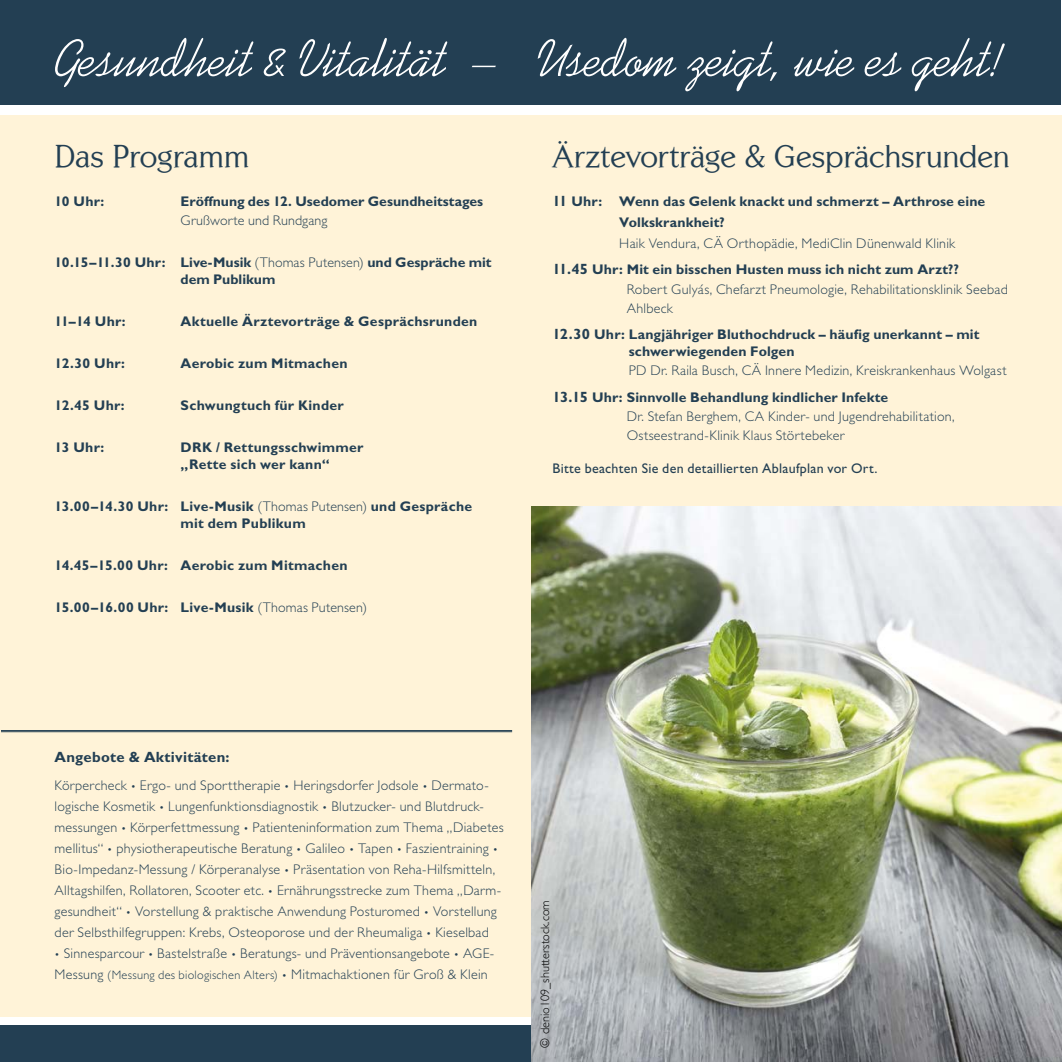
<style>
.page{position:relative;width:1062px;height:1062px;background:#fff}
.page>*{position:absolute;margin:0;border:0;box-sizing:border-box;transform-origin:0 0}
.t1{font:52.5px "Kaufmann BT";color:#fff}
.t2{font:31.5px "Centabel";color:#233f53}
.t3{font:700 14.88px "Gill Sans Std";letter-spacing:.015em;color:#233f53}
.t4{font:300 14px/21px "Gill Sans Std";letter-spacing:.02em;color:#233f53}
.t5{font:700 14px/16.8px "Gill Sans Std";letter-spacing:.015em;color:#233f53}
.t6{font:14px "Gill Sans Std";letter-spacing:.02em;color:#233f53}
.t7{font:300 12.25px "Gill Sans";color:#000}
.s1{font-size:54.25px}
.s2{font-weight:300}
.s3{font-size:14.88px}
.s4{font-weight:700;font-size:14.88px}
.s5{font-weight:700}
.s6{font-size:10.5px}
.s7{font-size:12.25px}
</style>
<div class="page">
<div style="left:0;top:0;width:1060px;height:104px;background:#233f53"></div>
<div style="left:0;top:115px;width:1062px;height:902px;background:#fff3d8"></div>
<img style="left:531px;top:506px;width:531px;height:556px">
<div style="left:0;top:1025px;width:531px;height:37px;background:#233f53"></div>
<hr style="left:1px;top:730px;width:511px;height:1px;background:#233f53">
<hr style="left:1px;top:731px;width:511px;height:1px;background:#233f53">
<h1 class="t1" style="left:56px;top:28px;width:950px">Gesundheit &amp; Vitalität – Usedom zeigt, wie es geht<span class="s1">!</span></h1>
<h2 class="t2" style="left:55px;top:138px;width:196px">Das Programm</h2>
<p class="t5" style="left:55px;top:192px;width:51px">10 Uhr:</p>
<p class="t5" style="left:181px;top:192px;width:304px">Eröffnung des 12. Usedomer Gesundheitstages</p>
<p class="t4" style="left:181px;top:210px;width:148px">Grußworte und Rundgang</p>
<p class="t5" style="left:181px;top:254px;width:312px;text-indent:-126px">10.15–11.30 Uhr: Live-Musik <span class="s2">(Thomas Putensen)</span> und Gespräche mit dem Publikum</p>
<p class="t5" style="left:55px;top:312px;width:73px">11–14 Uhr:</p>
<p class="t5" style="left:181px;top:312px;width:298px">Aktuelle Ärztevorträge &amp; Gesprächsrunden</p>
<p class="t5" style="left:55px;top:354px;width:72px">12.30 Uhr:</p>
<p class="t5" style="left:181px;top:354px;width:168px">Aerobic zum Mitmachen</p>
<p class="t5" style="left:55px;top:396px;width:72px">12.45 Uhr:</p>
<p class="t5" style="left:181px;top:396px;width:165px">Schwungtuch für Kinder</p>
<p class="t5" style="left:55px;top:438px;width:51px">13 Uhr:</p>
<p class="t5" style="left:181px;top:438px;width:184px;line-height:17.5px">DRK / Rettungsschwimmer „Rette sich wer kann“</p>
<p class="t5" style="left:181px;top:498px;width:293px;text-indent:-126px">13.00–14.30 Uhr: Live-Musik <span class="s2">(Thomas Putensen)</span> und Gespräche mit dem Publikum</p>
<p class="t5" style="left:55px;top:557px;width:294px">14.45–15.00 Uhr: Aerobic zum Mitmachen</p>
<p class="t5" style="left:55px;top:599px;width:314px">15.00–16.00 Uhr: Live-Musik <span class="s2">(Thomas Putensen)</span></p>
<h2 class="t2" style="left:552px;top:138px;width:459px">Ärztevorträge &amp; Gesprächsrunden</h2>
<p class="t5" style="left:619px;top:191px;width:367px;line-height:21px;text-indent:-67px"><span class="s3">11</span> Uhr: Wenn das Gelenk knackt und schmerzt – Arthrose eine<br>Volkskrankheit?</p>
<p class="t4" style="left:552px;top:230px;width:408px;line-height:26.2px;text-align:right">Haik Vendura, CÄ Orthopädie, MediClin Dünenwald Klinik<br><span class="s4">11.45</span> <span class="s5">Uhr: Mit ein bisschen Husten muss ich nicht zum Arzt??</span></p>
<p class="t4" style="left:626px;top:279px;width:382px;line-height:19.2px">Robert Gulyás, Chefarzt Pneumologie, Rehabilitationsklinik Seebad<br>Ahlbeck</p>
<p class="t5" style="left:629px;top:326px;width:352px;text-indent:-76px"><span class="s3">12.30</span> Uhr: Langjähriger Bluthochdruck – häufig unerkannt – mit schwerwiegenden Folgen</p>
<p class="t4" style="left:552px;top:357px;width:456px;line-height:26.2px;text-indent:76px">PD Dr. Raila Busch, CÄ Innere Medizin, Kreiskrankenhaus Wolgast<br><span class="s4">13.15</span> <span class="s5">Uhr: Sinnvolle Behandlung kindlicher Infekte</span></p>
<p class="t4" style="left:626px;top:406px;width:329px;line-height:19.2px">Dr. Stefan Berghem, CA Kinder- und Jugendrehabilitation,<br>Ostseestrand-Klinik Klaus Störtebeker</p>
<p class="t6" style="left:552px;top:460px;width:326px">Bitte beachten Sie den detaillierten Ablaufplan vor Ort.</p>
<p class="t3" style="left:55px;top:748px;width:177px">Angebote &amp; Aktivitäten:</p>
<p class="t4" style="left:55px;top:775px;width:450px">Körpercheck <span class="s6">•</span> Ergo- und Sporttherapie <span class="s6">•</span> Heringsdorfer Jodsole <span class="s6">•</span> Dermato&shy;logische Kosmetik <span class="s6">•</span> Lungenfunktionsdiagnostik <span class="s6">•</span> Blutzucker- und Blutdruck&shy;messungen <span class="s6">•</span> Körperfettmessung <span class="s6">•</span> Patienteninformation zum Thema „Diabetes mellitus“ <span class="s6">•</span> physiotherapeutische Beratung <span class="s6">•</span> Galileo <span class="s6">•</span> Tapen <span class="s6">•</span> Faszientraining <span class="s6">• </span>Bio-Impedanz-Messung / Körperanalyse <span class="s6">•</span> Präsentation von Reha-Hilfsmitteln, Alltagshilfen, Rollatoren, Scooter etc. <span class="s6">•</span> Ernährungsstrecke zum Thema „Darm&shy;gesundheit“ <span class="s6">•</span> Vorstellung &amp; praktische Anwendung Posturomed <span class="s6">•</span> Vorstellung der Selbsthilfegruppen: Krebs, Osteoporose und der Rheumaliga <span class="s6">•</span> Kieselbad</p>
<p class="t4" style="left:55px;top:943px;width:441px"><span class="s6">•</span> Sinnesparcour <span class="s6">•</span> Bastelstraße <span class="s6">•</span> Beratungs- und Präventionsangebote <span class="s6">•</span> AGE-<br>Messung <span class="s7">(Messung des biologischen Alters)</span> <span class="s6">•</span> Mitmachaktionen für Groß &amp; Klein</p>
<p class="t7" style="left:538px;top:1047px;width:149px;rotate:-90deg">© denio109_shutterstock.com</p>
</div>
